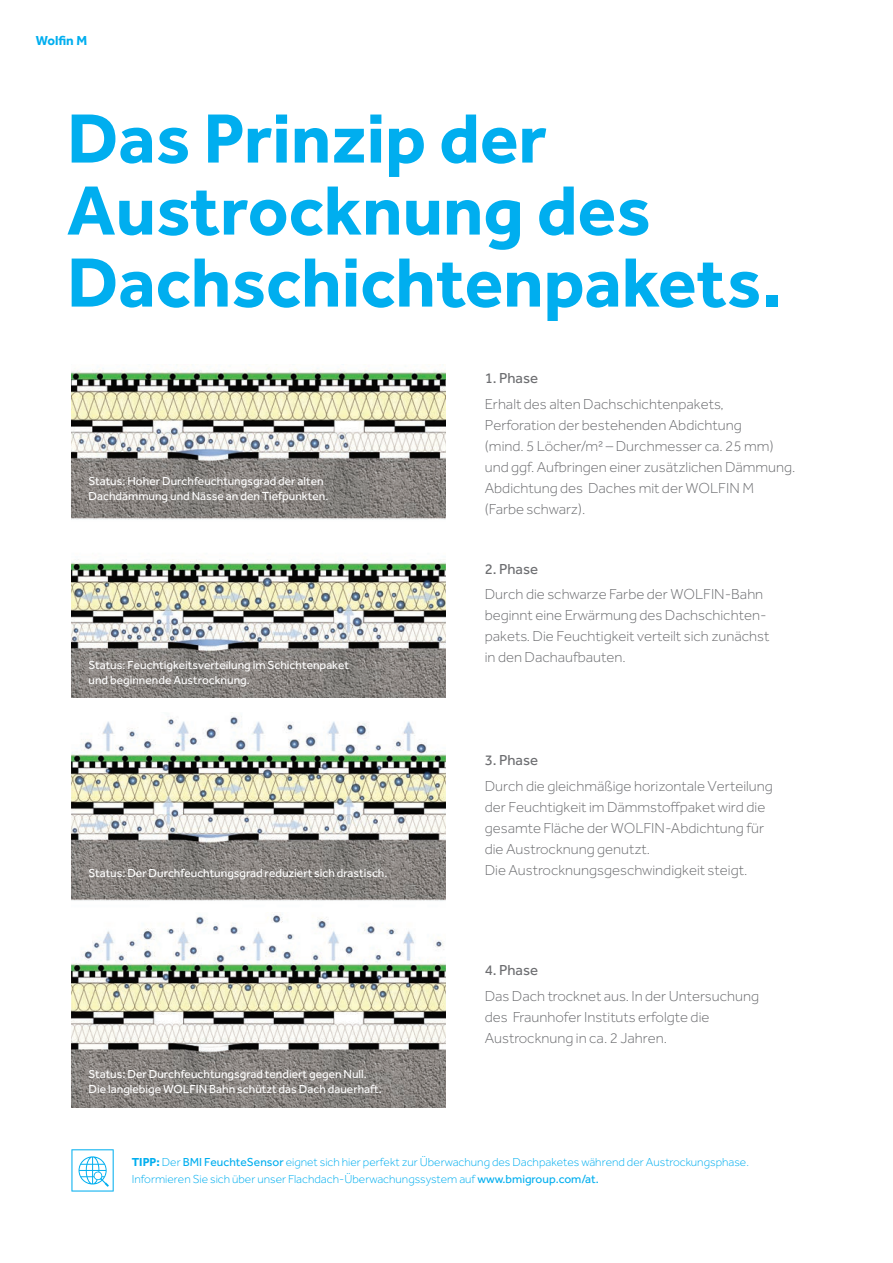
<style>
.page{position:relative;width:893px;height:1263px;background:#fff}
.page>*{position:absolute;margin:0;border:0;box-sizing:border-box;transform-origin:0 0}
.Main_title_copy{font:700 72px/72px "Effra";color:#00aeef}
.Body_copy_Effra_10_1{font:300 15px/21px "Effra";color:#6c6d70}
.Body_copy_Effra_10_1-2{font:15px "Effra";color:#6c6d70}
.t1{font:700 13.5px "Effra";color:#00aeef}
.Body_copy_Effra_10_1-3{font:12px/15px "Effra";color:#fff}
.Body_copy_Effra_10_1-4{font:300 12px "Effra";color:#00aeef}
.s1{font-weight:700}
.s2{font-weight:400}
</style>
<div class="page">
<img style="left:71px;top:364px;width:375px;height:156px">
<img style="left:71px;top:559px;width:375px;height:139px">
<img style="left:71px;top:716px;width:375px;height:185px">
<img style="left:71px;top:914px;width:375px;height:194px">
<svg style="left:71px;top:1149px;width:43px;height:42px"></svg>
<p class="t1" style="left:36px;top:32px;width:53px">Wolfin M</p>
<p class="Main_title_copy" style="left:67px;top:101px;width:716px">Das Prinzip der<br>Austrocknung des<br>Dachschichtenpakets.</p>
<p class="Body_copy_Effra_10_1-3" style="left:89px;top:473px;width:241px">Status: Hoher Durchfeuchtungsgrad der alten<br>Dachdämmung und Nässe an den Tiefpunkten.</p>
<p class="Body_copy_Effra_10_1-3" style="left:89px;top:657px;width:262px">Status: Feuchtigkeitsverteilung im Schichtenpaket und beginnende Austrocknung.</p>
<p class="Body_copy_Effra_10_1-3" style="left:89px;top:865px;width:300px">Status: Der Durchfeuchtungsgrad reduziert sich drastisch.</p>
<p class="Body_copy_Effra_10_1-3" style="left:89px;top:1066px;width:295px">Status: Der Durchfeuchtungsgrad tendiert gegen Null.<br>Die langlebige WOLFIN Bahn schützt das Dach dauerhaft.</p>
<p class="Body_copy_Effra_10_1-2" style="left:485px;top:370px;width:55px">1. Phase</p>
<p class="Body_copy_Effra_10_1" style="left:485px;top:393px;width:312px">Erhalt des alten Dachschichtenpakets, Perforation der bestehenden Abdichtung<br>(mind. 5 Löcher/m2 – Durchmesser ca. 25 mm) und ggf. Aufbringen einer zusätzlichen Dämmung.<br>Abdichtung des Daches mit der WOLFIN M (Farbe schwarz).</p>
<p class="Body_copy_Effra_10_1-2" style="left:485px;top:560px;width:55px">2. Phase</p>
<p class="Body_copy_Effra_10_1" style="left:485px;top:583px;width:286px">Durch die schwarze Farbe der WOLFIN-Bahn beginnt eine Erwärmung des Dachschichten&shy;pakets. Die Feuchtigkeit verteilt sich zunächst in den Dachaufbauten.</p>
<p class="Body_copy_Effra_10_1-2" style="left:485px;top:751px;width:55px">3. Phase</p>
<p class="Body_copy_Effra_10_1" style="left:485px;top:775px;width:290px">Durch die gleichmäßige horizontale Verteilung der Feuchtigkeit im Dämmstoffpaket wird die gesamte Fläche der WOLFIN-Abdichtung für die Austrocknung genutzt.<br>Die Austrocknungsgeschwindigkeit steigt.</p>
<p class="Body_copy_Effra_10_1-2" style="left:485px;top:961px;width:55px">4. Phase</p>
<p class="Body_copy_Effra_10_1" style="left:485px;top:985px;width:276px">Das Dach trocknet aus. In der Untersuchung des Fraunhofer Instituts erfolgte die<br>Austrocknung in ca. 2 Jahren.</p>
<p class="Body_copy_Effra_10_1-4" style="left:132px;top:1155px;width:619px"><span class="s1">TIPP:</span> Der <span class="s2">BMI FeuchteSensor</span> eignet sich hier perfekt zur Überwachung des Dachpaketes während der Austrockungsphase.</p>
<p class="Body_copy_Effra_10_1-4" style="left:132px;top:1172px;width:469px">Informieren Sie sich über unser Flachdach-Überwachungssystem auf <span class="s2">www.bmigroup.com/at.</span></p>
</div>
